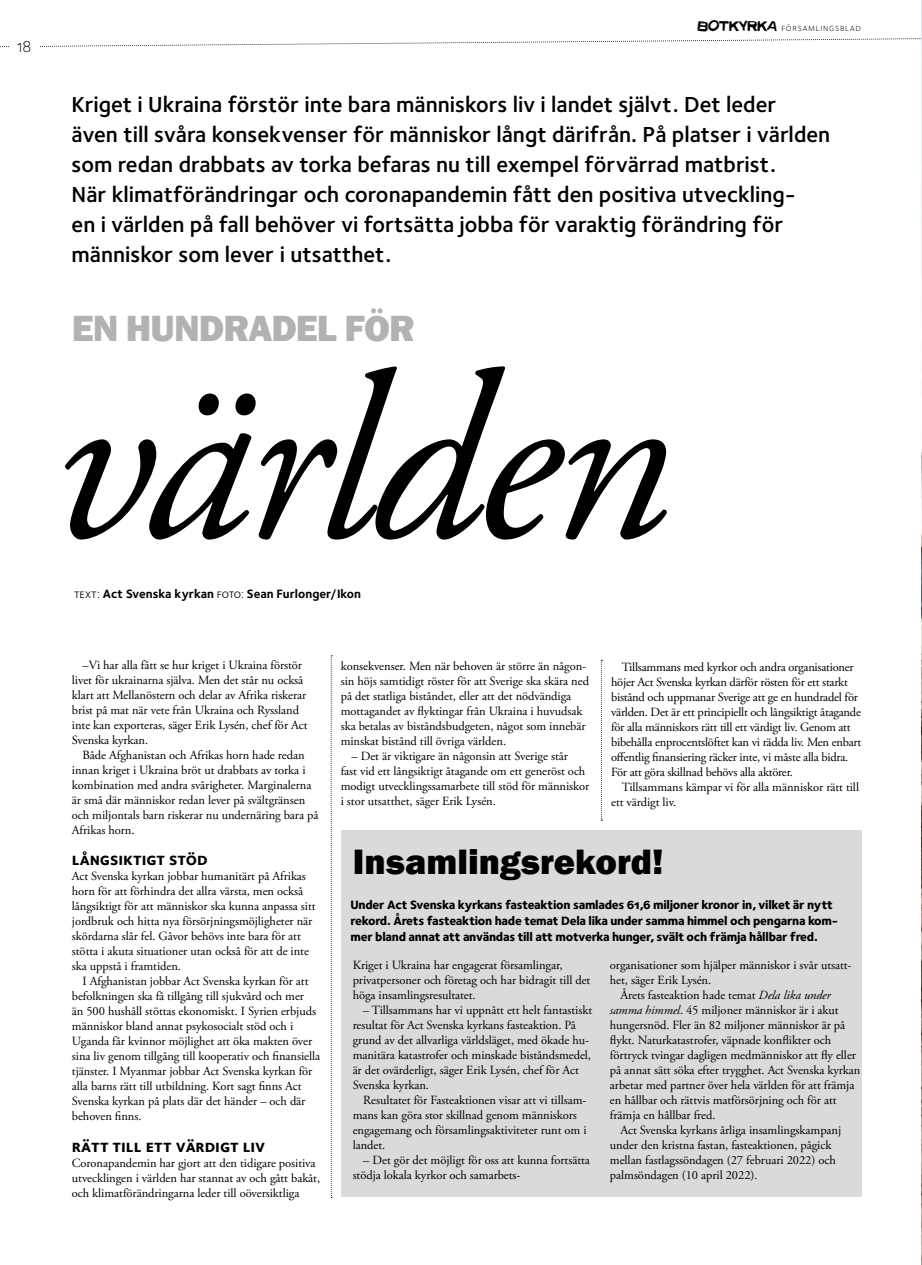
<style>
.page{position:relative;width:922px;height:1265px;background:#fff}
.page>*{position:absolute;margin:0;border:0;box-sizing:border-box;transform-origin:0 0}
.t1{font:italic 237.5px "Adobe Garamond Pro";letter-spacing:-.025em;color:#000}
.t2{font:800 37.5px "Franklin Gothic";letter-spacing:-.025em;color:#b3b2b2}
.t3{font:800 36.25px "Franklin Gothic";color:#000}
.t4{font:22.5px/30px "Foundry Sterling Demi OSF";color:#000}
.t5{font:17.5px "Foundry Sterling Bold Expert";letter-spacing:-.005em;color:#000}
.t6{font:17.5px "Foundry Sterling Light OSF";color:#000}
.t7{font:12.5px/15px "Adobe Garamond Pro";letter-spacing:-.005em;color:#000}
.t8{font:12.5px/16.2px "Foundry Sterling Extra Bold OSF";letter-spacing:-.02em;color:#000}
.t9{font:12.5px "Foundry Sterling Bold OSF";color:#000}
.t10{font:10px "Foundry Sterling Light Expert";letter-spacing:.075em;color:#000}
.s1{font-family:"Crafty One";font-size:15px}
.s2{font-family:"Foundry Sterling Book Expert"}
.s3{font-style:italic}
</style>
<div class="page">
<svg style="left:0;top:38px;width:921px;height:10px"></svg>
<div style="left:10px;top:33px;width:29px;height:24px;background:#fff"></div>
<svg style="left:331px;top:656px;width:1px;height:542px"></svg>
<img style="left:921px;top:0;width:1px;height:737px">
<svg style="left:601px;top:660px;width:1px;height:161px"></svg>
<div style="left:340px;top:830px;width:521px;height:367px;background:#dadada"></div>
<img style="left:921px;top:737px;width:1px;height:528px">
<h3 class="t6" style="left:18px;top:36px;width:15px">18</h3>
<p class="t10" style="left:697px;top:22px;width:165px"><span class="s1">BOTKYRKA</span> församlingsblad</p>
<p class="t4" style="left:72px;top:89px;width:760px">Kriget i Ukraina förstör inte bara människors liv i landet självt. Det leder<br>även till svåra konsekvenser för människor långt därifrån. På platser i världen som redan drabbats av torka befaras nu till exempel förvärrad matbrist.<br>När klimatförändringar och coronapandemin fått den positiva utveckling-<br>en i världen på fall behöver vi fortsätta jobba för varaktig förändring för människor som lever i utsatthet.</p>
<h2 class="t2" style="left:72px;top:305px;width:344px">EN HUNDRADEL FÖR</h2>
<h1 class="t1" style="left:50px;top:318px;width:621px">världen</h1>
<p class="t9" style="left:74px;top:586px;width:288px"><span class="s2">text:</span> Act Svenska kyrkan <span class="s2">foto:</span> Sean Furlonger/Ikon</p>
<p class="t7" style="left:72px;top:658px;width:237px;text-indent:11px">–Vi har alla fått se hur kriget i Ukraina förstör livet för ukrainarna själva. Men det står nu också klart att Mellanöstern och delar av Afrika riskerar brist på mat när vete från Ukraina och Ryssland inte kan exporteras, säger Erik Lysén, chef för Act Svenska kyrkan.</p>
<p class="t7" style="left:72px;top:748px;width:248px;text-indent:11px">Både Afghanistan och Afrikas horn hade redan innan kriget i Ukraina bröt ut drabbats av torka i kombination med andra svårigheter. Marginalerna är små där människor redan lever på svältgränsen och miljontals barn riskerar nu undernäring bara på Afrikas horn.</p>
<h3 class="t5" style="left:72px;top:849px;width:137px">långsiktigt stöd</h3>
<p class="t7" style="left:72px;top:869px;width:245px">Act Svenska kyrkan jobbar humanitärt på Afrikas horn för att förhindra det allra värsta, men också långsiktigt för att människor ska kunna anpassa sitt jordbruk och hitta nya försörjningsmöjligheter när skördarna slår fel. Gåvor behövs inte bara för att stötta i akuta situationer utan också för att de inte ska uppstå i framtiden.</p>
<p class="t7" style="left:72px;top:974px;width:250px;text-indent:11px">I Afghanistan jobbar Act Svenska kyrkan för att befolkningen ska få tillgång till sjukvård och mer<br>än 500 hushåll stöttas ekonomiskt. I Syrien erbjuds människor bland annat psykosocialt stöd och i Uganda får kvinnor möjlighet att öka makten över sina liv genom tillgång till kooperativ och finansiella tjänster. I Myanmar jobbar Act Svenska kyrkan för alla barns rätt till utbildning. Kort sagt finns Act Svenska kyrkan på plats där det händer – och där behoven finns.</p>
<h3 class="t5" style="left:72px;top:1135px;width:195px">rätt till ett värdigt liv</h3>
<p class="t7" style="left:72px;top:1155px;width:250px">Coronapandemin har gjort att den tidigare positiva utvecklingen i världen har stannat av och gått bakåt, och klimatförändringarna leder till oöversiktliga</p>
<p class="t7" style="left:340px;top:659px;width:250px">konsekvenser. Men när behoven är större än någon&shy;sin höjs samtidigt röster för att Sverige ska skära ned på det statliga biståndet, eller att det nödvändiga mottagandet av flyktingar från Ukraina i huvudsak ska betalas av biståndsbudgeten, något som innebär minskat bistånd till övriga världen.</p>
<p class="t7" style="left:340px;top:749px;width:250px;text-indent:11px">– Det är viktigare än någonsin att Sverige står<br>fast vid ett långsiktigt åtagande om ett generöst och modigt utvecklingssamarbete till stöd för människor i stor utsatthet, säger Erik Lysén.</p>
<p class="t7" style="left:611px;top:660px;width:252px;text-indent:11px">Tillsammans med kyrkor och andra organisationer höjer Act Svenska kyrkan därför rösten för ett starkt bistånd och uppmanar Sverige att ge en hundradel för världen. Det är ett principiellt och långsiktigt åtagande för alla människors rätt till ett värdigt liv. Genom att bibehålla enprocentslöftet kan vi rädda liv. Men enbart offentlig finansiering räcker inte, vi måste alla bidra.<br>För att göra skillnad behövs alla aktörer.</p>
<p class="t7" style="left:611px;top:780px;width:249px;text-indent:11px">Tillsammans kämpar vi för alla människor rätt till ett värdigt liv.</p>
<h3 class="t3" style="left:353px;top:839px;width:312px">Insamlingsrekord!</h3>
<p class="t8" style="left:350px;top:896px;width:489px">Under Act Svenska kyrkans fasteaktion samlades 61,6 miljoner kronor in, vilket är nytt rekord. Årets fasteaktion hade temat Dela lika under samma himmel och pengarna kom&shy;mer bland annat att användas till att motverka hunger, svält och främja hållbar fred.</p>
<p class="t7" style="left:352px;top:958px;width:239px">Kriget i Ukraina har engagerat församlingar, privatpersoner och företag och har bidragit till det höga insamlingsresultatet.</p>
<p class="t7" style="left:352px;top:1003px;width:241px;text-indent:11px">– Tillsammans har vi uppnått ett helt fantastiskt resultat för Act Svenska kyrkans fasteaktion. På grund av det allvarliga världsläget, med ökade hu&shy;manitära katastrofer och minskade biståndsmedel, är det ovärderligt, säger Erik Lysén, chef för Act Svenska kyrkan.</p>
<p class="t7" style="left:352px;top:1093px;width:235px;text-indent:11px">Resultatet för Fasteaktionen visar att vi tillsam&shy;mans kan göra stor skillnad genom människors engagemang och församlingsaktiviteter runt om i landet.</p>
<p class="t7" style="left:352px;top:1153px;width:239px;text-indent:11px">– Det gör det möjligt för oss att kunna fortsätta stödja lokala kyrkor och samarbets-</p>
<p class="t7" style="left:609px;top:958px;width:243px">organisationer som hjälper människor i svår utsatt-</p>
<p class="t7" style="left:609px;top:973px;width:103px">het, säger Erik Lysén.</p>
<p class="t7" style="left:620px;top:988px;width:212px">Årets fasteaktion hade temat <span class="s3">Dela lika under</span></p>
<p class="t7" style="left:609px;top:1003px;width:230px"><span class="s3">samma himmel</span>. 45 miljoner människor är i akut</p>
<p class="t7" style="left:609px;top:1018px;width:237px">hungersnöd. Fler än 82 miljoner människor är på</p>
<p class="t7" style="left:609px;top:1033px;width:223px">flykt. Naturkatastrofer, väpnade konflikter och</p>
<p class="t7" style="left:609px;top:1048px;width:247px">förtryck tvingar dagligen medmänniskor att fly eller</p>
<p class="t7" style="left:609px;top:1063px;width:252px">på annat sätt söka efter trygghet. Act Svenska kyrkan</p>
<p class="t7" style="left:609px;top:1078px;width:246px">arbetar med partner över hela världen för att främja</p>
<p class="t7" style="left:609px;top:1093px;width:228px">en hållbar och rättvis matförsörjning och för att</p>
<p class="t7" style="left:609px;top:1108px;width:107px">främja en hållbar fred.</p>
<p class="t7" style="left:620px;top:1123px;width:222px">Act Svenska kyrkans årliga insamlingskampanj</p>
<p class="t7" style="left:609px;top:1138px;width:223px">under den kristna fastan, fasteaktionen, pågick</p>
<p class="t7" style="left:609px;top:1153px;width:227px">mellan fastlagssöndagen (27 februari 2022) och</p>
<p class="t7" style="left:609px;top:1168px;width:149px">palmsöndagen (10 april 2022).</p>
</div>
